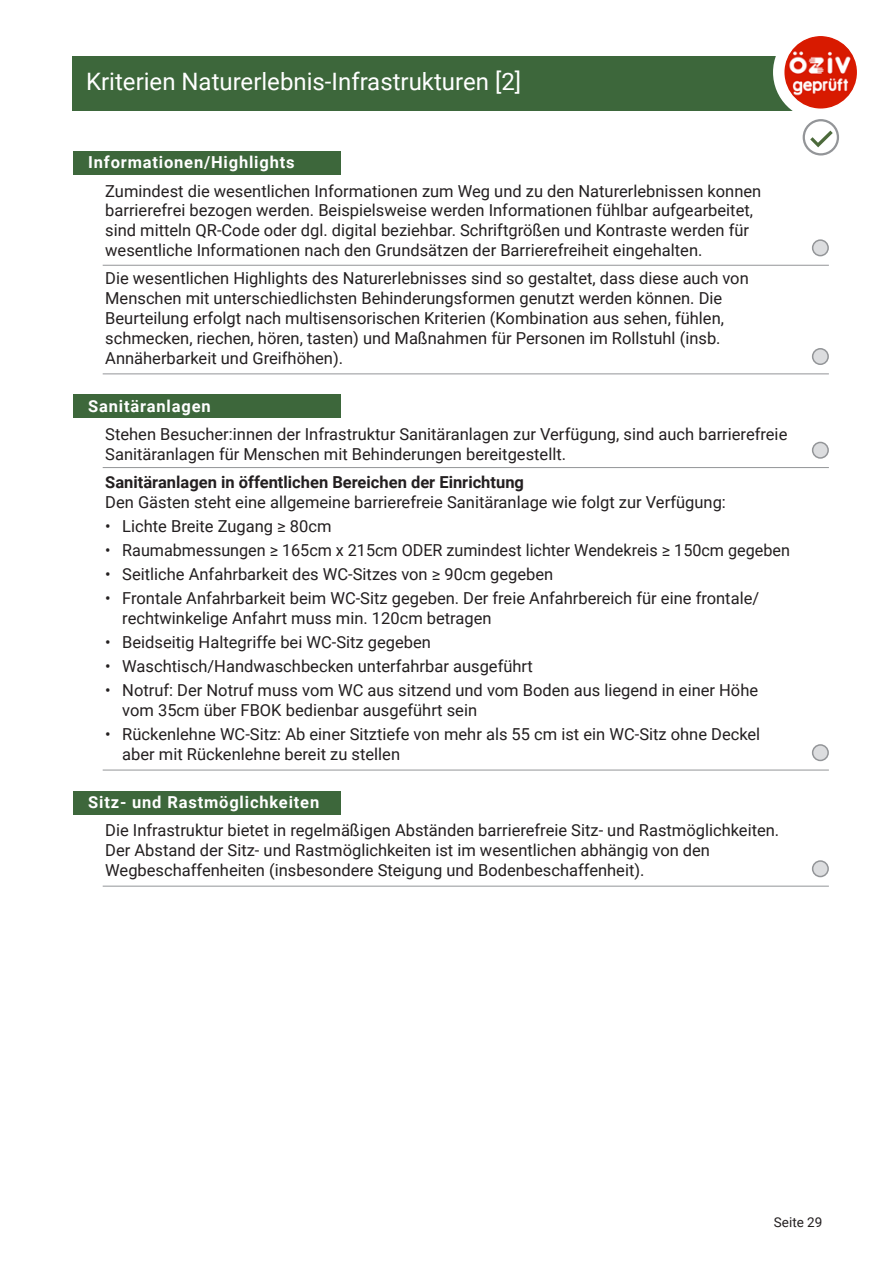
<style>
.page{position:relative;width:893px;height:1263px;background:#fff}
.page>*{position:absolute;margin:0;border:0;box-sizing:border-box;transform-origin:0 0}
.t1{font:24px "Roboto";color:#fff}
.t2{font:16.5px/19.8px "Roboto";color:#231f20}
.t3{font:700 16.5px "Roboto";letter-spacing:.05em;color:#fff}
.t4{font:13.5px "Roboto";color:#231f20}
.s1{font-weight:700}
</style>
<div class="page">
<div style="left:73px;top:394px;width:268px;height:24px;background:#3d673b"></div>
<div style="left:73px;top:791px;width:268px;height:24px;background:#3d673b"></div>
<div style="left:73px;top:152px;width:268px;height:23px;background:#3d673b"></div>
<div style="left:72px;top:57px;width:749px;height:54px;background:#3d673b"></div>
<div style="left:773px;top:24px;width:96px;height:96px;background:#fff;border-radius:50%"></div>
<img style="left:784px;top:35px;width:74px;height:74px;border-radius:37px">
<div style="left:783px;top:35px;width:75px;height:75px;border:2px solid #fff;border-radius:50%"></div>
<svg style="left:803px;top:119px;width:36px;height:37px"></svg>
<div style="left:813px;top:240px;width:15px;height:16px;background:#dcdddf;border-radius:50%"></div>
<div style="left:812px;top:239px;width:17px;height:17px;border:2px solid #939598;border-radius:50%"></div>
<div style="left:813px;top:349px;width:15px;height:15px;background:#dcdddf;border-radius:50%"></div>
<div style="left:812px;top:348px;width:17px;height:17px;border:2px solid #939598;border-radius:50%"></div>
<div style="left:813px;top:442px;width:15px;height:16px;background:#dcdddf;border-radius:50%"></div>
<div style="left:812px;top:442px;width:17px;height:17px;border:2px solid #939598;border-radius:50%"></div>
<div style="left:813px;top:745px;width:15px;height:15px;background:#dcdddf;border-radius:50%"></div>
<div style="left:812px;top:744px;width:17px;height:17px;border:2px solid #939598;border-radius:50%"></div>
<div style="left:813px;top:861px;width:15px;height:15px;background:#dcdddf;border-radius:50%"></div>
<div style="left:812px;top:860px;width:17px;height:17px;border:2px solid #939598;border-radius:50%"></div>
<hr style="left:103px;top:265px;width:726px;height:1px;background:#939598">
<hr style="left:103px;top:373px;width:726px;height:1px;background:#939598">
<hr style="left:103px;top:467px;width:726px;height:1px;background:#939598">
<hr style="left:103px;top:770px;width:726px;height:1px;background:#939598">
<hr style="left:103px;top:886px;width:726px;height:1px;background:#939598">
<h1 class="t1" style="left:86px;top:65px;width:437px">Kriterien Naturerlebnis-Infrastrukturen [2]</h1>
<p class="t3" style="left:88px;top:151px;width:208px">Informationen/Highlights</p>
<p class="t2" style="left:105px;top:180px;width:658px">Zumindest die wesentlichen Informationen zum Weg und zu den Naturerlebnissen konnen barrierefrei bezogen werden. Beispielsweise werden Informationen fühlbar aufgearbeitet, sind mitteln QR-Code oder dgl. digital beziehbar. Schriftgrößen und Kontraste werden für wesentliche Informationen nach den Grundsätzen der Barrierefreiheit eingehalten.</p>
<p class="t2" style="left:105px;top:268px;width:645px">Die wesentlichen Highlights des Naturerlebnisses sind so gestaltet, dass diese auch von Menschen mit unterschiedlichsten Behinderungsformen genutzt werden können. Die Beurteilung erfolgt nach multisensorischen Kriterien (Kombination aus sehen, fühlen, schmecken, riechen, hören, tasten) und Maßnahmen für Personen im Rollstuhl (insb.<br>Annäherbarkeit und Greifhöhen).</p>
<p class="t3" style="left:88px;top:394px;width:124px">Sanitäranlagen</p>
<p class="t2" style="left:105px;top:424px;width:684px">Stehen Besucher:innen der Infrastruktur Sanitäranlagen zur Verfügung, sind auch barrierefreie<br>Sanitäranlagen für Menschen mit Behinderungen bereitgestellt.</p>
<p class="t2" style="left:105px;top:472px;width:622px"><span class="s1">Sanitäranlagen in öffentlichen Bereichen der Einrichtung<br></span>Den Gästen steht eine allgemeine barrierefreie Sanitäranlage wie folgt zur Verfügung:</p>
<p class="t2" style="left:105px;top:515px;width:228px">• Lichte Breite Zugang ≥ 80cm</p>
<p class="t2" style="left:105px;top:540px;width:686px">• Raumabmessungen ≥ 165cm x 215cm ODER zumindest lichter Wendekreis ≥ 150cm gegeben</p>
<p class="t2" style="left:105px;top:564px;width:450px">• Seitliche Anfahrbarkeit des WC-Sitzes von ≥ 90cm gegeben</p>
<p class="t2" style="left:122px;top:588px;width:638px;text-indent:-17px">• Frontale Anfahrbarkeit beim WC-Sitz gegeben. Der freie Anfahrbereich für eine frontale/ rechtwinkelige Anfahrt muss min. 120cm betragen</p>
<p class="t2" style="left:105px;top:631px;width:327px">• Beidseitig Haltegriffe bei WC-Sitz gegeben</p>
<p class="t2" style="left:105px;top:656px;width:429px">• Waschtisch/Handwaschbecken unterfahrbar ausgeführt</p>
<p class="t2" style="left:122px;top:680px;width:637px;text-indent:-17px">• Notruf: Der Notruf muss vom WC aus sitzend und vom Boden aus liegend in einer Höhe vom 35cm über FBOK bedienbar ausgeführt sein</p>
<p class="t2" style="left:122px;top:723px;width:639px;text-indent:-17px">• Rückenlehne WC-Sitz: Ab einer Sitztiefe von mehr als 55 cm ist ein WC-Sitz ohne Deckel aber mit Rückenlehne bereit zu stellen</p>
<p class="t3" style="left:88px;top:790px;width:233px">Sitz- und Rastmöglichkeiten</p>
<p class="t2" style="left:105px;top:820px;width:676px">Die Infrastruktur bietet in regelmäßigen Abständen barrierefreie Sitz- und Rastmöglichkeiten.<br>Der Abstand der Sitz- und Rastmöglichkeiten ist im wesentlichen abhängig von den<br>Wegbeschaffenheiten (insbesondere Steigung und Bodenbeschaffenheit).</p>
<p class="t4" style="left:774px;top:1213px;width:50px">Seite 29</p>
</div>
